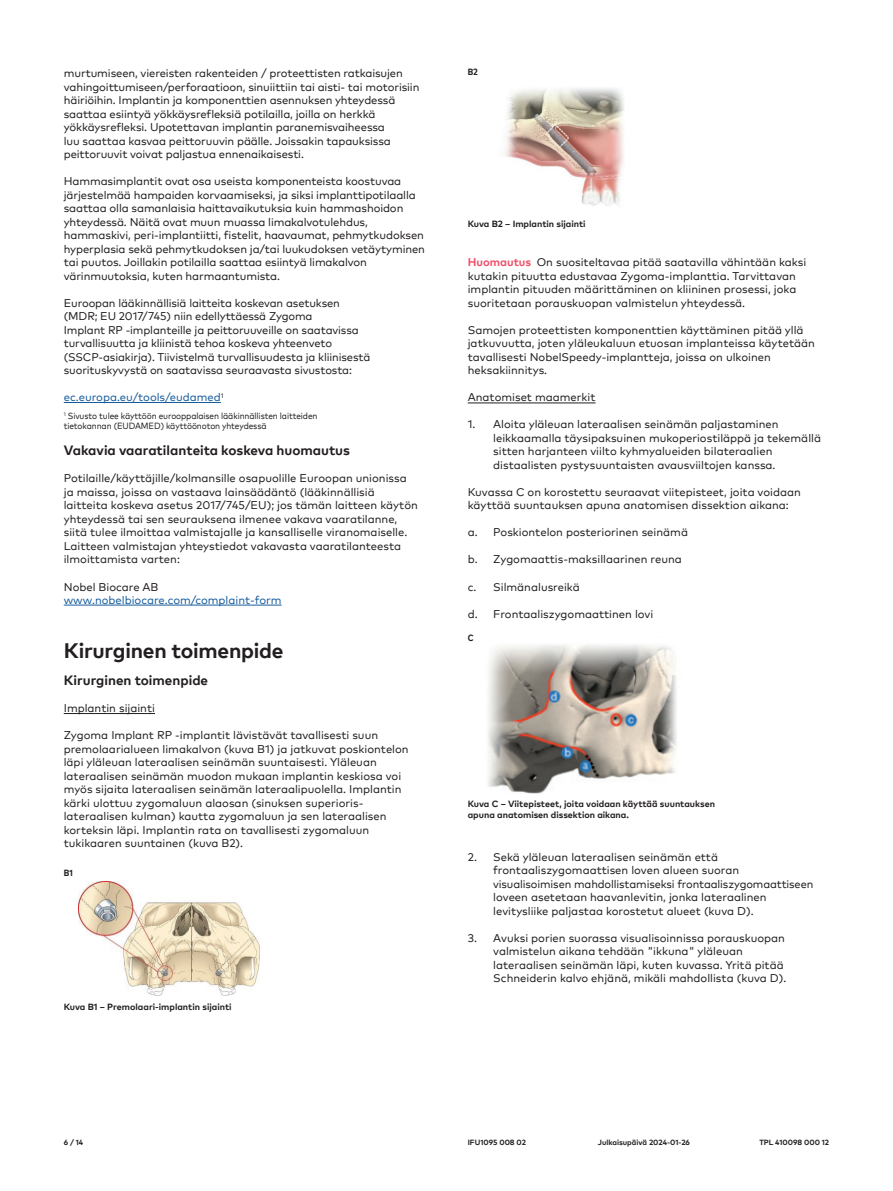
<style>
.page{position:relative;width:893px;height:1191px;background:#fff}
.page>*{position:absolute;margin:0;border:0;box-sizing:border-box;transform-origin:0 0}
.t1{font:700 21px "Mark Pro";letter-spacing:-.015em;color:#231f20}
.t2{font:700 13.5px "Mark Pro";color:#231f20}
.t3{font:11.25px/13.5px "Mark Pro";color:#231f20}
.t4{font:11.25px "Mark Pro";color:#175d9e}
.t5{font:700 9px/10.8px "Mark Pro";color:#231f20}
.t6{font:9px/10.5px "Mark Pro";letter-spacing:-.01em;color:#231f20;scale:.92 1}
.t7{font:700 condensed 9px "Mark Pro";color:#231f20}
.t8{font:700 7.5px "Mark Pro";color:#231f20}
.s1{font-weight:700;color:#ef5069}
</style>
<div class="page">
<hr style="left:64px;top:402px;width:157px;height:1px;background:#175d9e">
<hr style="left:64px;top:604px;width:218px;height:1px;background:#175d9e">
<hr style="left:64px;top:713px;width:91px;height:1px;background:#231f20">
<img style="left:78px;top:881px;width:181px;height:114px">
<hr style="left:468px;top:402px;width:127px;height:1px;background:#231f20">
<img style="left:505px;top:88px;width:119px;height:118px">
<img style="left:487px;top:645px;width:190px;height:148px">
<p class="t3" style="left:64px;top:66px;width:357px">murtumiseen, viereisten rakenteiden / proteettisten ratkaisujen vahingoittumiseen/perforaatioon, sinuiittiin tai aisti- tai motorisiin häiriöihin. Implantin ja komponenttien asennuksen yhteydessä saattaa esiintyä yökkäysrefleksiä potilailla, joilla on herkkä yökkäysrefleksi. Upotettavan implantin paranemisvaiheessa<br>luu saattaa kasvaa peittoruuvin päälle. Joissakin tapauksissa peittoruuvit voivat paljastua ennenaikaisesti.</p>
<p class="t3" style="left:64px;top:174px;width:363px">Hammasimplantit ovat osa useista komponenteista koostuvaa järjestelmää hampaiden korvaamiseksi, ja siksi implanttipotilaalla saattaa olla samanlaisia haittavaikutuksia kuin hammashoidon yhteydessä. Näitä ovat muun muassa limakalvotulehdus, hammaskivi, peri‑implantiitti, fistelit, haavaumat, pehmytkudoksen hyperplasia sekä pehmytkudoksen ja/tai luukudoksen vetäytyminen tai puutos. Joillakin potilailla saattaa esiintyä limakalvon värinmuutoksia, kuten harmaantumista.</p>
<p class="t3" style="left:64px;top:295px;width:308px">Euroopan lääkinnällisiä laitteita koskevan asetuksen (MDR; EU 2017/745) niin edellyttäessä Zygoma<br>Implant RP ‑implanteille ja peittoruuveille on saatavissa turvallisuutta ja kliinistä tehoa koskeva yhteenveto (SSCP‑asiakirja). Tiivistelmä turvallisuudesta ja kliinisestä suorituskyvystä on saatavissa seuraavasta sivustosta:</p>
<p class="t4" style="left:64px;top:389px;width:161px">ec.europa.eu/tools/eudamed<sup>1</sup></p>
<p class="t6" style="left:64px;top:409px;width:277px"><sup>1</sup> Sivusto tulee käyttöön eurooppalaisen lääkinnällisten laitteiden tietokannan (EUDAMED) käyttöönoton yhteydessä</p>
<p class="t2" style="left:64px;top:440px;width:288px">Vakavia vaaratilanteita koskeva huomautus</p>
<p class="t3" style="left:64px;top:471px;width:356px">Potilaille/käyttäjille/kolmansille osapuolille Euroopan unionissa ja maissa, joissa on vastaava lainsäädäntö (lääkinnällisiä laitteita koskeva asetus 2017/745/EU); jos tämän laitteen käytön yhteydessä tai sen seurauksena ilmenee vakava vaaratilanne, siitä tulee ilmoittaa valmistajalle ja kansalliselle viranomaiselle.<br>Laitteen valmistajan yhteystiedot vakavasta vaaratilanteesta ilmoittamista varten:</p>
<p class="t3" style="left:64px;top:579px;width:96px">Nobel Biocare AB</p>
<p class="t4" style="left:64px;top:591px;width:219px">www.nobelbiocare.com/complaint-form</p>
<h1 class="t1" style="left:64px;top:634px;width:221px">Kirurginen toimenpide</h1>
<p class="t2" style="left:64px;top:670px;width:146px">Kirurginen toimenpide</p>
<p class="t3" style="left:64px;top:700px;width:93px">Implantin sijainti</p>
<p class="t3" style="left:64px;top:727px;width:346px">Zygoma Implant RP ‑implantit lävistävät tavallisesti suun premolaarialueen limakalvon (kuva B1) ja jatkuvat poskiontelon läpi yläleuan lateraalisen seinämän suuntaisesti. Yläleuan lateraalisen seinämän muodon mukaan implantin keskiosa voi myös sijaita lateraalisen seinämän lateraalipuolella. Implantin kärki ulottuu zygomaluun alaosan (sinuksen superioris&shy;lateraalisen kulman) kautta zygomaluun ja sen lateraalisen korteksin läpi. Implantin rata on tavallisesti zygomaluun tukikaaren suuntainen (kuva B2).</p>
<p class="t7" style="left:64px;top:866px;width:10px">B1</p>
<p class="t5" style="left:64px;top:1000px;width:169px">Kuva B1 – Premolaari-implantin sijainti</p>
<p class="t7" style="left:468px;top:65px;width:12px">B2</p>
<p class="t5" style="left:468px;top:217px;width:119px">Kuva B2 – Implantin sijainti</p>
<p class="t3" style="left:468px;top:255px;width:340px"><span class="s1">Huomautus</span> On suositeltavaa pitää saatavilla vähintään kaksi kutakin pituutta edustavaa Zygoma-implanttia. Tarvittavan implantin pituuden määrittäminen on kliininen prosessi, joka suoritetaan porauskuopan valmistelun yhteydessä.</p>
<p class="t3" style="left:468px;top:322px;width:349px">Samojen proteettisten komponenttien käyttäminen pitää yllä jatkuvuutta, joten yläleukaluun etuosan implanteissa käytetään tavallisesti NobelSpeedy-implantteja, joissa on ulkoinen heksakiinnitys.</p>
<p class="t3" style="left:468px;top:390px;width:129px">Anatomiset maamerkit</p>
<p class="t3" style="left:493px;top:417px;width:329px;text-indent:-26px">1. Aloita yläleuan lateraalisen seinämän paljastaminen leikkaamalla täysipaksuinen mukoperiostiläppä ja tekemällä sitten harjanteen viilto kyhmyalueiden bilateraalien distaalisten pystysuuntaisten avausviiltojen kanssa.</p>
<p class="t3" style="left:468px;top:484px;width:335px">Kuvassa C on korostettu seuraavat viitepisteet, joita voidaan käyttää suuntauksen apuna anatomisen dissektion aikana:</p>
<p class="t3" style="left:468px;top:525px;width:222px">a. Poskiontelon posteriorinen seinämä</p>
<p class="t3" style="left:468px;top:552px;width:216px">b. Zygomaattis-maksillaarinen reuna</p>
<p class="t3" style="left:468px;top:579px;width:113px">c. Silmänalusreikä</p>
<p class="t3" style="left:468px;top:606px;width:187px">d. Frontaaliszygomaattinen lovi</p>
<p class="t7" style="left:468px;top:631px;width:7px">C</p>
<p class="t5" style="left:468px;top:798px;width:249px">Kuva C – Viitepisteet, joita voidaan käyttää suuntauksen apuna anatomisen dissektion aikana.</p>
<p class="t3" style="left:493px;top:849px;width:322px;text-indent:-26px">2. Sekä yläleuan lateraalisen seinämän että frontaaliszygomaattisen loven alueen suoran visualisoimisen mahdollistamiseksi frontaaliszygomaattiseen loveen asetetaan haavanlevitin, jonka lateraalinen levitysliike paljastaa korostetut alueet (kuva D).</p>
<p class="t3" style="left:493px;top:930px;width:295px;text-indent:-26px">3. Avuksi porien suorassa visualisoinnissa porauskuopan valmistelun aikana tehdään "ikkuna" yläleuan lateraalisen seinämän läpi, kuten kuvassa. Yritä pitää Schneiderin kalvo ehjänä, mikäli mahdollista (kuva D).</p>
<p class="t8" style="left:64px;top:1137px;width:21px">6 / 14</p>
<p class="t8" style="left:468px;top:1137px;width:60px">IFU1095 008 02</p>
<p class="t8" style="left:598px;top:1137px;width:94px">Julkaisupäivä 2024-01-26</p>
<p class="t8" style="left:759px;top:1137px;width:71px">TPL 410098 000 12</p>
</div>
